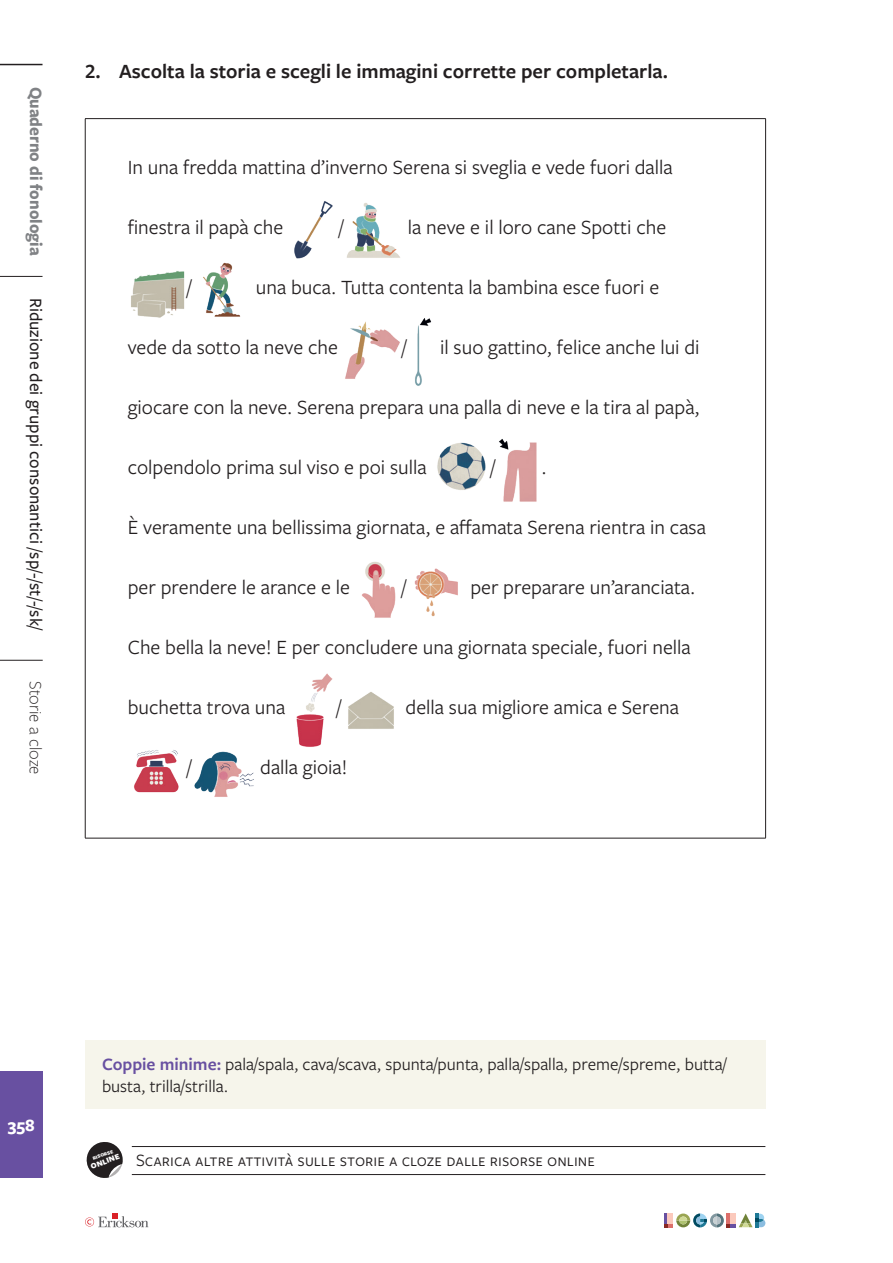
<style>
.page{position:relative;width:893px;height:1263px;background:#fff}
.page>*{position:absolute;margin:0;border:0;box-sizing:border-box;transform-origin:0 0}
.t1{font:21px "Freight Sans Pro";color:#231f20}
.t2{font:600 21px "Freight Sans Pro";color:#231f20}
.t3{font:18px/21.6px "Freight Sans Pro";color:#231f20}
.t4{font:500 18px "Freight Sans Pro";color:#231f20}
.t5{font:700 18px "Freight Sans Pro";color:#808285;scale:.95 1}
.t6{font:300 18px "Freight Sans Pro";color:#231f20}
.t7{font:700 18px "Freight Sans Pro";color:#fff}
.t8{font:900 8.25px "Freight Sans Pro";color:#fff}
.t9{font:900 5.1px "Freight Sans Pro";color:#fff}
.s1{font-weight:600;color:#6850a1}
</style>
<div class="page">
<hr style="left:0;top:64px;width:43px;height:1px;background:#231f20">
<hr style="left:0;top:276px;width:43px;height:1px;background:#231f20">
<hr style="left:0;top:660px;width:43px;height:1px;background:#231f20">
<div style="left:0;top:1071px;width:43px;height:107px;background:#6850a1"></div>
<svg style="left:85px;top:1213px;width:63px;height:14px"></svg>
<svg style="left:664px;top:1213px;width:101px;height:14px"></svg>
<hr style="left:85px;top:118px;width:681px;height:1px;background:#231f20">
<hr style="left:85px;top:119px;width:1px;height:719px;background:#231f20">
<hr style="left:765px;top:119px;width:1px;height:719px;background:#231f20">
<hr style="left:85px;top:838px;width:681px;height:1px;background:#231f20">
<img style="left:294px;top:201px;width:39px;height:58px">
<img style="left:347px;top:203px;width:53px;height:55px">
<img style="left:131px;top:271px;width:54px;height:47px">
<img style="left:203px;top:262px;width:38px;height:55px">
<img style="left:345px;top:321px;width:55px;height:58px">
<img style="left:415px;top:318px;width:16px;height:68px">
<img style="left:437px;top:442px;width:49px;height:48px">
<img style="left:499px;top:439px;width:38px;height:63px">
<img style="left:362px;top:562px;width:34px;height:56px">
<img style="left:414px;top:568px;width:44px;height:49px">
<img style="left:296px;top:673px;width:37px;height:74px">
<img style="left:348px;top:692px;width:46px;height:37px">
<img style="left:134px;top:750px;width:45px;height:43px">
<img style="left:194px;top:751px;width:60px;height:46px">
<hr style="left:132px;top:1146px;width:633px;height:1px;background:#231f20">
<hr style="left:132px;top:1174px;width:633px;height:1px;background:#231f20">
<svg style="left:86px;top:1142px;width:37px;height:36px"></svg>
<div style="left:85px;top:1040px;width:680px;height:69px;background:#f6f5eb"></div>
<p class="t5" style="left:49px;top:87px;width:179px;rotate:90deg">Quaderno di fonologia</p>
<p class="t4" style="left:48px;top:298px;width:335px;rotate:90deg">Riduzione dei gruppi consonantici /sp/-/st/-/sk/</p>
<p class="t6" style="left:48px;top:681px;width:95px;rotate:90deg">Storie a cloze</p>
<p class="t2" style="left:85px;top:57px;width:584px">2. Ascolta la storia e scegli le immagini corrette per completarla.</p>
<p class="t1" style="left:128px;top:153px;width:546px">In una fredda mattina d’inverno Serena si sveglia e vede fuori dalla</p>
<p class="t1" style="left:128px;top:213px;width:157px">finestra il papà che</p>
<p class="t1" style="left:339px;top:213px;width:6px">/</p>
<p class="t1" style="left:408px;top:213px;width:260px">la neve e il loro cane Spotti che</p>
<p class="t1" style="left:187px;top:273px;width:6px">/</p>
<p class="t1" style="left:256px;top:273px;width:405px">una buca. Tutta contenta la bambina esce fuori e</p>
<p class="t1" style="left:128px;top:333px;width:212px">vede da sotto la neve che</p>
<p class="t1" style="left:402px;top:333px;width:6px">/</p>
<p class="t1" style="left:440px;top:333px;width:261px">il suo gattino, felice anche lui di</p>
<p class="t1" style="left:128px;top:393px;width:573px">giocare con la neve. Serena prepara una palla di neve e la tira al papà,</p>
<p class="t1" style="left:128px;top:453px;width:300px">colpendolo prima sul viso e poi sulla</p>
<p class="t1" style="left:491px;top:453px;width:6px">/</p>
<p class="t1" style="left:541px;top:453px;width:7px">.</p>
<p class="t1" style="left:128px;top:513px;width:580px">È veramente una bellissima giornata, e affamata Serena rientra in casa</p>
<p class="t1" style="left:128px;top:573px;width:224px">per prendere le arance e le</p>
<p class="t1" style="left:402px;top:573px;width:6px">/</p>
<p class="t1" style="left:470px;top:573px;width:227px">per preparare un’aranciata.</p>
<p class="t1" style="left:128px;top:633px;width:565px">Che bella la neve! E per concludere una giornata speciale, fuori nella</p>
<p class="t1" style="left:128px;top:693px;width:159px">buchetta trova una</p>
<p class="t1" style="left:337px;top:693px;width:6px">/</p>
<p class="t1" style="left:406px;top:693px;width:275px">della sua migliore amica e Serena</p>
<p class="t1" style="left:187px;top:753px;width:6px">/</p>
<p class="t1" style="left:260px;top:753px;width:89px">dalla gioia!</p>
<p class="t7" style="left:8px;top:1113px;width:29px">358</p>
<p class="t3" style="left:102px;top:1053px;width:626px"><span class="s1">Coppie minime:</span> pala/spala, cava/scava, spunta/punta, palla/spalla, preme/spreme, butta/ busta, trilla/strilla.</p>
<p class="t9" style="left:92px;top:1155px;width:23px;rotate:-20deg">RISORSE</p>
<p class="t8" style="left:89px;top:1161px;width:32px;rotate:-20deg">ONLINE</p>
<p class="t3" style="left:136px;top:1148px;width:460px">Scarica altre attività sulle storie a cloze dalle risorse online</p>
</div>
